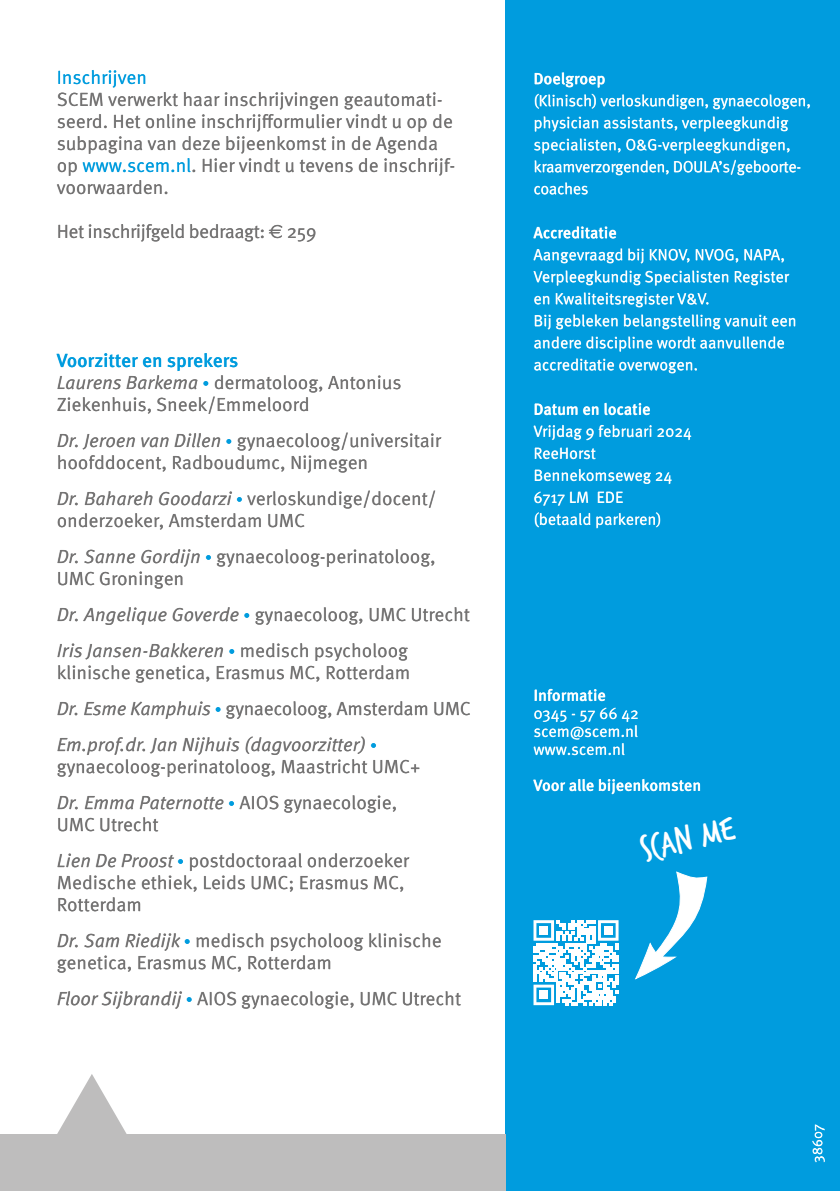
<style>
.page{position:relative;width:840px;height:1191px;background:#fff}
.page>*{position:absolute;margin:0;border:0;box-sizing:border-box;transform-origin:0 0}
.t1{font:37px "Trash Hand";color:#fff}
.t2{font:19px/22px "Meta Pro Norm";color:#747373}
.t3{font:19px "Meta Pro Norm Ita";color:#747373}
.t4{font:19px "Meta Pro Norm";letter-spacing:-.02em;color:#747373}
.t5{font:500 19px "Meta Pro";color:#009cde}
.t6{font:19px "Meta Pro Norm";color:#009cde}
.t7{font:16px/22px "Meta Pro Norm";color:#fff}
.t8{font:500 16px "Meta Pro";color:#fff}
.t9{font:14px "Meta Pro Norm";color:#fff}
.s1{color:#009cde}
.s2{font-family:"Euro Sans Std"}
.s3{font-family:"Meta Pro Norm Ita"}
.s4{font-size:13px;color:#009cde}
.s5{font-family:"Meta Pro Norm";font-size:13px;color:#009cde}
.s6{font-family:"Meta Pro Norm"}
</style>
<div class="page">
<div style="left:505px;top:0;width:334px;height:1191px;background:#009cde"></div>
<svg style="left:533px;top:779px;width:166px;height:15px"></svg>
<svg style="left:534px;top:707px;width:103px;height:48px"></svg>
<svg style="left:534px;top:689px;width:70px;height:12px"></svg>
<svg style="left:535px;top:512px;width:124px;height:16px"></svg>
<svg style="left:534px;top:491px;width:88px;height:14px"></svg>
<svg style="left:535px;top:469px;width:136px;height:15px"></svg>
<svg style="left:535px;top:447px;width:60px;height:12px"></svg>
<svg style="left:533px;top:425px;width:157px;height:15px"></svg>
<svg style="left:534px;top:403px;width:115px;height:12px"></svg>
<svg style="left:534px;top:359px;width:162px;height:14px"></svg>
<svg style="left:534px;top:337px;width:249px;height:15px"></svg>
<svg style="left:535px;top:315px;width:259px;height:15px"></svg>
<svg style="left:534px;top:293px;width:174px;height:14px"></svg>
<svg style="left:533px;top:271px;width:255px;height:15px"></svg>
<svg style="left:533px;top:249px;width:250px;height:15px"></svg>
<svg style="left:533px;top:227px;width:82px;height:12px"></svg>
<svg style="left:534px;top:183px;width:53px;height:12px"></svg>
<svg style="left:534px;top:160px;width:265px;height:15px"></svg>
<svg style="left:534px;top:139px;width:255px;height:15px"></svg>
<svg style="left:535px;top:117px;width:253px;height:15px"></svg>
<svg style="left:535px;top:94px;width:274px;height:16px"></svg>
<svg style="left:534px;top:73px;width:70px;height:15px"></svg>
<svg style="left:812px;top:1124px;width:12px;height:38px"></svg>
<div style="left:0;top:1134px;width:505px;height:57px;background:#bebdbd"></div>
<svg style="left:57px;top:1074px;width:70px;height:60px"></svg>
<svg style="left:58px;top:224px;width:257px;height:18px"></svg>
<svg style="left:57px;top:70px;width:397px;height:124px"></svg>
<svg style="left:197px;top:991px;width:263px;height:18px"></svg>
<svg style="left:58px;top:991px;width:133px;height:18px"></svg>
<svg style="left:58px;top:933px;width:382px;height:39px"></svg>
<svg style="left:58px;top:853px;width:351px;height:58px"></svg>
<svg style="left:58px;top:817px;width:100px;height:14px"></svg>
<svg style="left:229px;top:795px;width:166px;height:18px"></svg>
<svg style="left:58px;top:796px;width:165px;height:13px"></svg>
<svg style="left:58px;top:736px;width:361px;height:41px"></svg>
<svg style="left:226px;top:701px;width:244px;height:18px"></svg>
<svg style="left:216px;top:707px;width:4px;height:5px"></svg>
<svg style="left:58px;top:701px;width:152px;height:18px"></svg>
<svg style="left:58px;top:643px;width:350px;height:39px"></svg>
<svg style="left:255px;top:607px;width:214px;height:18px"></svg>
<svg style="left:244px;top:613px;width:5px;height:5px"></svg>
<svg style="left:58px;top:607px;width:180px;height:18px"></svg>
<svg style="left:217px;top:549px;width:217px;height:18px"></svg>
<svg style="left:206px;top:555px;width:5px;height:5px"></svg>
<svg style="left:58px;top:549px;width:141px;height:39px"></svg>
<svg style="left:58px;top:491px;width:377px;height:39px"></svg>
<svg style="left:58px;top:432px;width:383px;height:41px"></svg>
<svg style="left:57px;top:353px;width:343px;height:61px"></svg>
<svg style="left:533px;top:920px;width:85px;height:85px"></svg>
<div style="left:539px;top:926px;width:9px;height:8px;background:#fff"></div>
<div style="left:603px;top:926px;width:9px;height:8px;background:#fff"></div>
<div style="left:539px;top:990px;width:9px;height:9px;background:#fff"></div>
<svg style="left:635px;top:871px;width:71px;height:108px"></svg>
<p class="t6" style="left:57px;top:63px;width:92px">Inschrijven</p>
<p class="t2" style="left:57px;top:87px;width:400px">SCEM verwerkt haar inschrijvingen geautomati&shy;seerd. Het online inschrijfformulier vindt u op de subpagina van deze bijeenkomst in de Agenda op <span class="s1">www.scem.nl</span>. Hier vindt u tevens de inschrijf&shy;voorwaarden.</p>
<p class="t4" style="left:57px;top:217px;width:261px">Het inschrijfgeld bedraagt: <span class="s2">€</span> 259</p>
<p class="t5" style="left:57px;top:346px;width:183px">Voorzitter en sprekers</p>
<p class="t2" style="left:57px;top:370px;width:346px"><span class="s3">Laurens Barkema</span> <span class="s4">•</span> dermatoloog, Antonius<br>Ziekenhuis, Sneek/Emmeloord</p>
<p class="t2" style="left:57px;top:428px;width:385px"><span class="s3">Dr. Jeroen van Dillen</span> <span class="s4">•</span> gynaecoloog/universitair hoofddocent, Radboudumc, Nijmegen</p>
<p class="t2" style="left:57px;top:486px;width:381px"><span class="s3">Dr. Bahareh Goodarzi</span> <span class="s4">•</span> verloskundige/docent/ onderzoeker, Amsterdam UMC</p>
<p class="t2" style="left:57px;top:544px;width:380px"><span class="s3">Dr. Sanne Gordijn</span> <span class="s4">•</span> gynaecoloog-perinatoloog,<br>UMC Groningen</p>
<p class="t2" style="left:57px;top:602px;width:414px"><span class="s3">Dr. Angelique Goverde</span> <span class="s4">•</span> gynaecoloog, UMC Utrecht</p>
<p class="t3" style="left:57px;top:636px;width:352px">Iris Jansen-Bakkeren <span class="s5">•</span> <span class="s6">medisch psycholoog</span></p>
<p class="t2" style="left:57px;top:653px;width:415px;line-height:36px">klinische genetica, Erasmus MC, Rotterdam<br><span class="s3">Dr. Esme Kamphuis</span> <span class="s4">•</span> gynaecoloog, Amsterdam UMC</p>
<p class="t3" style="left:57px;top:730px;width:321px">Em.prof.dr. Jan Nijhuis (dagvoorzitter) <span class="s5">•</span></p>
<p class="t2" style="left:57px;top:754px;width:365px">gynaecoloog-perinatoloog, Maastricht UMC+</p>
<p class="t3" style="left:57px;top:788px;width:342px">Dr. Emma Paternotte <span class="s5">•</span> <span class="s6">AIOS gynaecologie,</span></p>
<p class="t2" style="left:57px;top:805px;width:353px;line-height:36px">UMC Utrecht<br><span class="s3">Lien De Proost</span> <span class="s4">•</span> postdoctoraal onderzoeker</p>
<p class="t2" style="left:57px;top:870px;width:349px">Medische ethiek, Leids UMC; Erasmus MC,<br>Rotterdam</p>
<p class="t2" style="left:57px;top:928px;width:386px"><span class="s3">Dr. Sam Riedijk</span> <span class="s4">•</span> medisch psycholoog klinische genetica, Erasmus MC, Rotterdam</p>
<p class="t2" style="left:57px;top:986px;width:405px"><span class="s3">Floor Sijbrandij</span> <span class="s4">•</span> AIOS gynaecologie, UMC Utrecht</p>
<p class="t8" style="left:533px;top:66px;width:73px">Doelgroep</p>
<p class="t7" style="left:533px;top:89px;width:279px">(Klinisch) verloskundigen, gynaecologen, physician assistants, verpleegkundig specialisten, O&amp;G-verpleegkundigen, kraamverzorgenden, DOULA’s/geboorte&shy;coaches</p>
<p class="t8" style="left:533px;top:220px;width:85px">Accreditatie</p>
<p class="t7" style="left:533px;top:243px;width:264px">Aangevraagd bij KNOV, NVOG, NAPA, Verpleegkundig Specialisten Register en Kwaliteitsregister V&amp;V.<br>Bij gebleken belangstelling vanuit een andere discipline wordt aanvullende accreditatie overwogen.</p>
<p class="t8" style="left:533px;top:396px;width:118px">Datum en locatie</p>
<p class="t7" style="left:533px;top:419px;width:160px">Vrijdag 9 februari 2024<br>ReeHorst<br>Bennekomseweg 24<br>6717 LM EDE<br>(betaald parkeren)</p>
<p class="t8" style="left:533px;top:682px;width:74px">Informatie</p>
<p class="t7" style="left:533px;top:703px;width:107px;line-height:18px;text-align:justify">0345 - 57 66 42 scem@scem.nl www.scem.nl</p>
<p class="t8" style="left:533px;top:772px;width:169px">Voor alle bijeenkomsten</p>
<h1 class="t1" style="left:637px;top:831px;width:96px;rotate:-13deg">scan me</h1>
<p class="t9" style="left:806px;top:1162px;width:40px;rotate:-90deg">38607</p>
</div>
